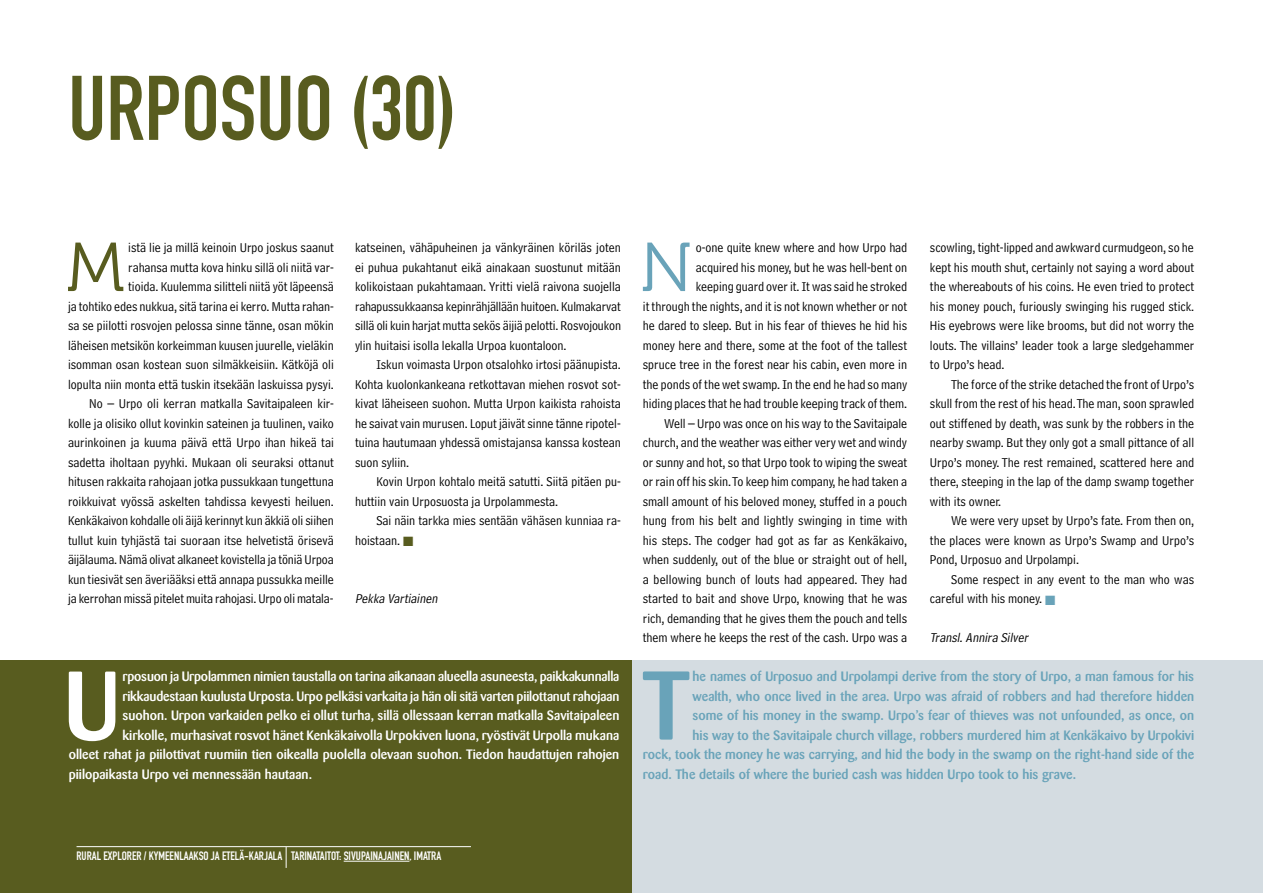
<style>
.page{position:relative;width:1263px;height:893px;background:#fff}
.page>*{position:absolute;margin:0;border:0;box-sizing:border-box;transform-origin:0 0}
.KuvatyyliANGI{font:500 96.3px "Barmeno";color:#69a3b9}
.KuvatyyliANGI-2{font:500 96.3px "Barmeno";color:#fff}
.Otsikko{font:700 90px "DIN Condensed";color:#585c1f}
.leipis_Angi{font:69px "Museo 300";color:#585c1f}
.leipis_Angi_Eng{font:69px "Museo 300";color:#69a3b9}
.leipis_sis_Eng{font:13.5px/19.5px "Bell Centennial Address";color:#000;text-align:justify}
.leipis_sis_suomi{font:13.5px/19.5px "Bell Centennial Address";color:#000;text-align:justify}
.KuvatyyliANGI-3{font:500 13.5px "Barmeno";color:#fff}
.KuvatyyliANGI-4{font:500 13.5px "Barmeno";color:#69a3b9}
.leipis_Angi_Eng-2{font:13.5px/19.5px "Bell Centennial Address";color:#000;text-align:right}
.leipis_Angi-2{font:13.5px/19.5px "Bell Centennial Address";color:#000;text-align:right}
.leipis_ensirivi_Eng{font:italic 13.5px "Bell Centennial Address";color:#000}
.leipis_ensirivi{font:italic 13.5px "Bell Centennial Address";color:#000}
.t1{font:700 12px "DIN Condensed";color:#fff}
.s1{color:#585c1f}
.s2{color:#69a3b9}
</style>
<div class="page">
<div style="left:631px;top:661px;width:632px;height:232px;background:#d4dce1"></div>
<div style="left:0;top:661px;width:631px;height:232px;background:#585c1f"></div>
<hr style="left:344px;top:861px;width:65px;height:1px;background:#fff">
<hr style="left:77px;top:846px;width:394px;height:1px;background:#fff">
<svg style="left:286px;top:847px;width:1px;height:21px"></svg>
<p class="Otsikko" style="left:68px;top:48px;width:390px">URPOSUO (30)</p>
<p class="leipis_Angi" style="left:67px;top:230px;width:60px">M</p>
<p class="leipis_Angi-2" style="left:68px;top:238px;width:267px">istä lie ja millä keinoin Urpo joskus saanut<br>rahansa mutta kova hinku sillä oli niitä var-<br>tioida. Kuulemma silitteli niitä yöt läpeensä<br>ja tohtiko edes nukkua, sitä tarina ei kerro. Mutta rahan&shy;sa se piilotti rosvojen pelossa sinne tänne, osan mökin läheisen metsikön korkeimman kuusen juurelle, vieläkin isomman osan kostean suon silmäkkeisiin. Kätköjä oli lopulta niin monta että tuskin itsekään laskuissa pysyi.</p>
<p class="leipis_sis_suomi" style="left:68px;top:394px;width:267px;text-indent:21px">No – Urpo oli kerran matkalla Savitaipaleen kir&shy;kolle ja olisiko ollut kovinkin sateinen ja tuulinen, vaiko aurinkoinen ja kuuma päivä että Urpo ihan hikeä tai sadetta iholtaan pyyhki. Mukaan oli seuraksi ottanut hitusen rakkaita rahojaan jotka pussukkaan tungettuna roikkuivat vyössä askelten tahdissa kevyesti heiluen.<br>Kenkäkaivon kohdalle oli äijä kerinnyt kun äkkiä oli siihen tullut kuin tyhjästä tai suoraan itse helvetistä örisevä äijälauma. Nämä olivat alkaneet kovistella ja töniä Urpoa kun tiesivät sen äveriääksi että annapa pussukka meille ja kerrohan missä pitelet muita rahojasi. Urpo oli matala-</p>
<p class="leipis_sis_suomi" style="left:355px;top:238px;width:267px">katseinen, vähäpuheinen ja vänkyräinen köriläs joten ei puhua pukahtanut eikä ainakaan suostunut mitään kolikoistaan pukahtamaan. Yritti vielä raivona suojella rahapussukkaansa kepinrähjällään huitoen. Kulmakarvat sillä oli kuin harjat mutta sekös äijiä pelotti. Rosvojoukon ylin huitaisi isolla lekalla Urpoa kuontaloon.</p>
<p class="leipis_sis_suomi" style="left:355px;top:355px;width:267px;text-indent:21px">Iskun voimasta Urpon otsalohko irtosi päänupista.<br>Kohta kuolonkankeana retkottavan miehen rosvot sot&shy;kivat läheiseen suohon. Mutta Urpon kaikista rahoista he saivat vain murusen. Loput jäivät sinne tänne ripotel&shy;tuina hautumaan yhdessä omistajansa kanssa kostean suon syliin.</p>
<p class="leipis_sis_suomi" style="left:355px;top:472px;width:267px;text-indent:21px">Kovin Urpon kohtalo meitä satutti. Siitä pitäen pu&shy;huttiin vain Urposuosta ja Urpolammesta.</p>
<p class="leipis_sis_suomi" style="left:355px;top:511px;width:267px;text-indent:21px">Sai näin tarkka mies sentään vähäsen kunniaa ra&shy;hoistaan. <span class="s1">■</span></p>
<p class="leipis_ensirivi" style="left:355px;top:591px;width:87px">Pekka Vartiainen</p>
<p class="KuvatyyliANGI-2" style="left:64px;top:649px;width:58px">U</p>
<p class="KuvatyyliANGI-3" style="left:123px;top:668px;width:498px">rposuon ja Urpolammen nimien taustalla on tarina aikanaan alueella asuneesta, paikkakunnalla</p>
<p class="KuvatyyliANGI-3" style="left:123px;top:688px;width:498px">rikkaudestaan kuulusta Urposta. Urpo pelkäsi varkaita ja hän oli sitä varten piilottanut rahojaan</p>
<p class="KuvatyyliANGI-3" style="left:123px;top:707px;width:498px">suohon. Urpon varkaiden pelko ei ollut turha, sillä ollessaan kerran matkalla Savitaipaleen</p>
<p class="KuvatyyliANGI-3" style="left:123px;top:727px;width:498px">kirkolle, murhasivat rosvot hänet Kenkäkaivolla Urpokiven luona, ryöstivät Urpolla mukana</p>
<p class="KuvatyyliANGI-3" style="left:69px;top:746px;width:552px">olleet rahat ja piilottivat ruumiin tien oikealla puolella olevaan suohon. Tiedon haudattujen rahojen</p>
<p class="KuvatyyliANGI-3" style="left:69px;top:766px;width:245px">piilopaikasta Urpo vei mennessään hautaan.</p>
<p class="leipis_Angi_Eng" style="left:640px;top:230px;width:54px">N</p>
<p class="leipis_Angi_Eng-2" style="left:643px;top:238px;width:266px">o-one quite knew where and how Urpo had<br>acquired his money, but he was hell-bent on<br>keeping guard over it. It was said he stroked<br>it through the nights, and it is not known whether or not he dared to sleep. But in his fear of thieves he hid his money here and there, some at the foot of the tallest spruce tree in the forest near his cabin, even more in the ponds of the wet swamp. In the end he had so many hiding places that he had trouble keeping track of them.</p>
<p class="leipis_sis_Eng" style="left:643px;top:413px;width:266px;text-indent:21px">Well – Urpo was once on his way to the Savitaipale church, and the weather was either very wet and windy or sunny and hot, so that Urpo took to wiping the sweat or rain off his skin. To keep him company, he had taken a small amount of his beloved money, stuffed in a pouch hung from his belt and lightly swinging in time with his steps. The codger had got as far as Kenkäkaivo, when suddenly, out of the blue or straight out of hell, a bellowing bunch of louts had appeared. They had started to bait and shove Urpo, knowing that he was rich, demanding that he gives them the pouch and tells them where he keeps the rest of the cash. Urpo was a</p>
<p class="leipis_sis_Eng" style="left:930px;top:238px;width:266px">scowling, tight-lipped and awkward curmudgeon, so he kept his mouth shut, certainly not saying a word about the whereabouts of his coins. He even tried to protect his money pouch, furiously swinging his rugged stick.<br>His eyebrows were like brooms, but did not worry the louts. The villains’ leader took a large sledgehammer to Urpo’s head.</p>
<p class="leipis_sis_Eng" style="left:930px;top:374px;width:266px;text-indent:21px">The force of the strike detached the front of Urpo’s skull from the rest of his head. The man, soon sprawled out stiffened by death, was sunk by the robbers in the nearby swamp. But they only got a small pittance of all Urpo’s money. The rest remained, scattered here and there, steeping in the lap of the damp swamp together with its owner.</p>
<p class="leipis_sis_Eng" style="left:930px;top:511px;width:266px;text-indent:21px">We were very upset by Urpo’s fate. From then on, the places were known as Urpo’s Swamp and Urpo’s Pond, Urposuo and Urpolampi.</p>
<p class="leipis_sis_Eng" style="left:930px;top:569px;width:266px;text-indent:21px">Some respect in any event to the man who was careful with his money. <span class="s2">■</span></p>
<p class="leipis_ensirivi_Eng" style="left:930px;top:630px;width:103px">Transl.Annira Silver</p>
<p class="KuvatyyliANGI" style="left:642px;top:649px;width:50px">T</p>
<p class="KuvatyyliANGI-4" style="left:693px;top:668px;width:503px">he names of Urposuo and Urpolampi derive from the story of Urpo, a man famous for his</p>
<p class="KuvatyyliANGI-4" style="left:693px;top:688px;width:503px">wealth, who once lived in the area. Urpo was afraid of robbers and had therefore hidden</p>
<p class="KuvatyyliANGI-4" style="left:693px;top:707px;width:503px">some of his money in the swamp. Urpo’s fear of thieves was not unfounded, as once, on</p>
<p class="KuvatyyliANGI-4" style="left:693px;top:727px;width:503px">his way to the Savitaipale church village, robbers murdered him at Kenkäkaivo by Urpokivi</p>
<p class="KuvatyyliANGI-4" style="left:643px;top:746px;width:553px">rock, took the money he was carrying, and hid the body in the swamp on the right-hand side of the</p>
<p class="KuvatyyliANGI-4" style="left:643px;top:766px;width:435px">road. The details of where the buried cash was hidden Urpo took to his grave.</p>
<p class="t1" style="left:77px;top:848px;width:366px">RURAL EXPLORER / KYMEENLAAKSO JA ETELÄ-KARJALA TARINATAITOT: SIVUPAINAJAINEN, IMATRA</p>
</div>
